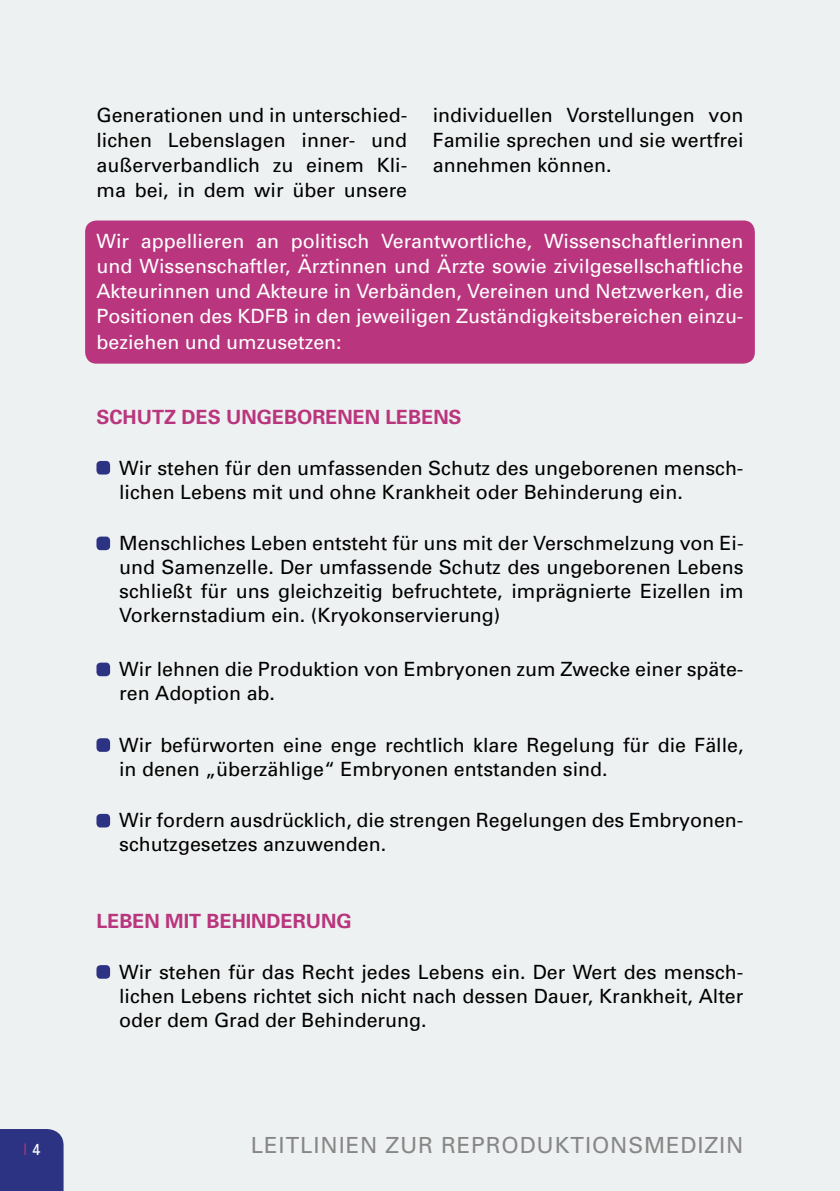
<style>
.page{position:relative;width:840px;height:1191px;background:#fff}
.page>*{position:absolute;margin:0;border:0;box-sizing:border-box;transform-origin:0 0}
.t1{font:22.2px "Univers";letter-spacing:.04em;color:#878787}
.Bullet{font:19.6px/24px "Univers";color:#000;text-align:justify}
.t2{font:19.6px/25.2px "Univers";color:#fff;text-align:justify}
.head_02_FORDERUNG{font:700 19.6px "Univers";color:#b9367e}
.t3{font:16px "Univers";color:#b9367e}
.s1{color:#fff}
</style>
<div class="page">
<div style="left:0;top:0;width:839px;height:1191px;background:#eef1f1"></div>
<div style="left:0;top:1129px;width:63px;height:62px;background:#2d3383"></div>
<div style="left:96px;top:461px;width:14px;height:13px;background:#2d3383;border-radius:4px"></div>
<div style="left:96px;top:536px;width:14px;height:14px;background:#2d3383;border-radius:4px"></div>
<div style="left:96px;top:662px;width:14px;height:14px;background:#2d3383;border-radius:4px"></div>
<div style="left:96px;top:738px;width:14px;height:14px;background:#2d3383;border-radius:4px"></div>
<div style="left:96px;top:814px;width:14px;height:13px;background:#2d3383;border-radius:4px"></div>
<div style="left:96px;top:965px;width:14px;height:13px;background:#2d3383;border-radius:4px"></div>
<div style="left:85px;top:220px;width:669px;height:144px;background:#b9367e;border-radius:11px"></div>
<p class="Bullet" style="left:96px;top:102px;width:312px;line-height:25.2px">Generationen und in unterschied&shy;lichen Lebenslagen inner- und außerverbandlich zu einem Kli&shy;ma bei, in dem wir über unsere</p>
<p class="Bullet" style="left:432px;top:102px;width:312px;line-height:25.2px">individuellen Vorstellungen von Familie sprechen und sie wertfrei annehmen können.</p>
<p class="t2" style="left:96px;top:228px;width:648px">Wir appellieren an politisch Verantwortliche, Wissenschaftlerinnen und Wissenschaftler, Ärztinnen und Ärzte sowie zivilgesellschaftliche Akteurinnen und Akteure in Verbänden, Vereinen und Netzwerken, die Positionen des KDFB in den jeweiligen Zuständigkeitsbereichen einzu&shy;beziehen und umzusetzen:</p>
<p class="head_02_FORDERUNG" style="left:96px;top:404px;width:366px">SCHUTZ DES UNGEBORENEN LEBENS</p>
<p class="Bullet" style="left:119px;top:455px;width:625px">Wir stehen für den umfassenden Schutz des ungeborenen mensch&shy;lichen Lebens mit und ohne Krankheit oder Behinderung ein.</p>
<p class="Bullet" style="left:119px;top:531px;width:625px">Menschliches Leben entsteht für uns mit der Verschmelzung von Ei&shy;und Samenzelle. Der umfassende Schutz des ungeborenen Lebens schließt für uns gleichzeitig befruchtete, imprägnierte Eizellen im Vorkernstadium ein. (Kryokonservierung)</p>
<p class="Bullet" style="left:119px;top:657px;width:625px">Wir lehnen die Produktion von Embryonen zum Zwecke einer späte&shy;ren Adoption ab.</p>
<p class="Bullet" style="left:119px;top:732px;width:625px">Wir befürworten eine enge rechtlich klare Regelung für die Fälle, in denen „überzählige“ Embryonen entstanden sind.</p>
<p class="Bullet" style="left:119px;top:808px;width:625px">Wir fordern ausdrücklich, die strengen Regelungen des Embryonen&shy;schutzgesetzes anzuwenden.</p>
<p class="head_02_FORDERUNG" style="left:96px;top:908px;width:256px">LEBEN MIT BEHINDERUNG</p>
<p class="Bullet" style="left:119px;top:959px;width:625px">Wir stehen für das Recht jedes Lebens ein. Der Wert des mensch&shy;lichen Lebens richtet sich nicht nach dessen Dauer, Krankheit, Alter oder dem Grad der Behinderung.</p>
<p class="t3" style="left:23px;top:1139px;width:19px">| <span class="s1">4</span></p>
<p class="t1" style="left:251px;top:1131px;width:494px">LEITLINIEN ZUR REPRODUKTIONSMEDIZIN</p>
</div>
